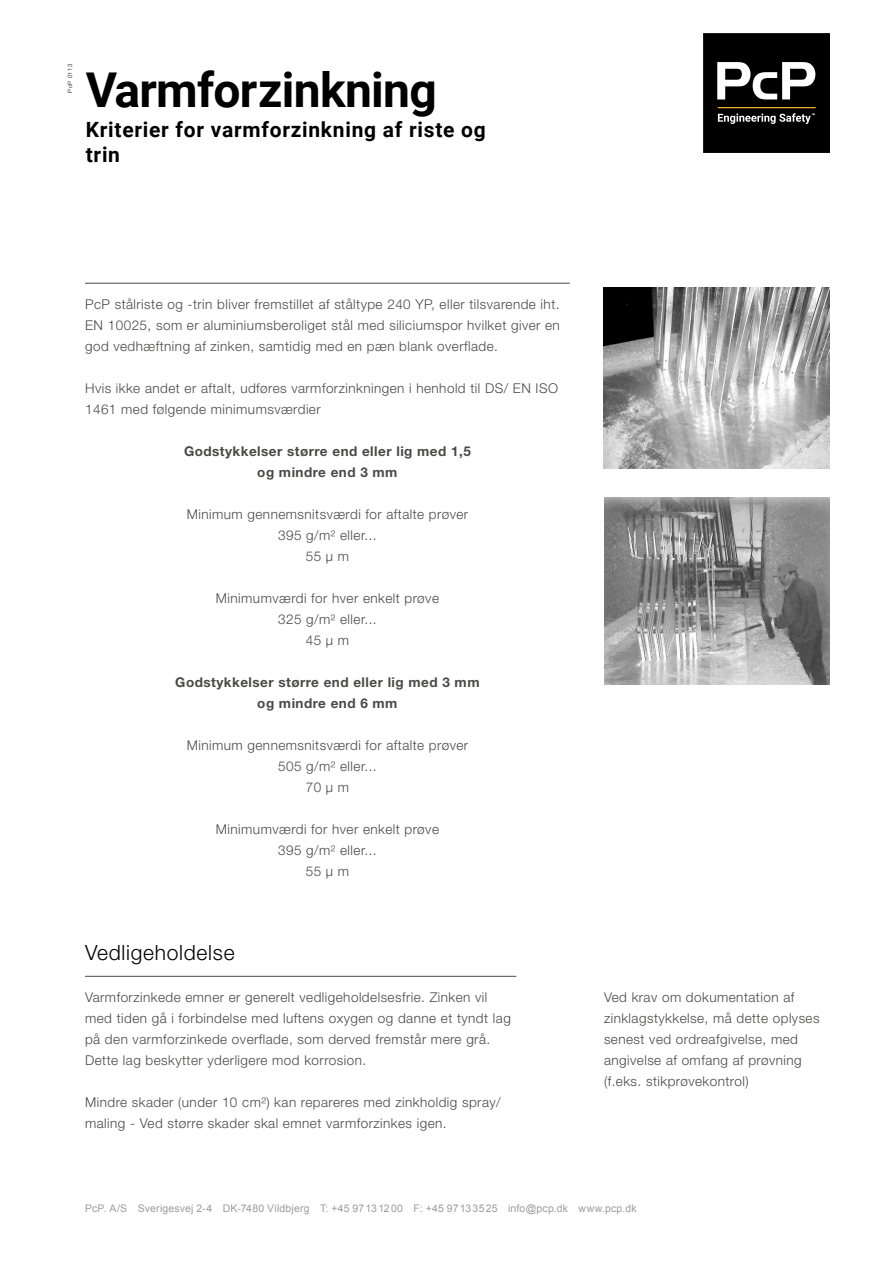
<style>
.page{position:relative;width:893px;height:1263px;background:#fff}
.page>*{position:absolute;margin:0;border:0;box-sizing:border-box;transform-origin:0 0}
.t1{font:700 48px "Roboto";letter-spacing:-.015em;color:#000}
.t2{font:700 21px/25.2px "Roboto";letter-spacing:.035em;color:#000}
.t3{font:300 21px "Helvetica Neue LT Pro";letter-spacing:.035em;color:#000}
.t4{font:300 13.5px/21px "Helvetica Neue LT Pro";letter-spacing:.035em;color:#494948}
.t5{font:700 13.5px/21px "Helvetica Neue LT Pro";letter-spacing:.035em;color:#494948;text-align:center}
.t6{font:10.5px "Arial";letter-spacing:.02em;color:#9c9d9d}
.t7{font:300 6px "Helvetica Neue LT Pro";letter-spacing:.075em;color:#000}
</style>
<div class="page">
<img style="left:604px;top:288px;width:225px;height:180px">
<img style="left:604px;top:498px;width:225px;height:186px">
<hr style="left:85px;top:283px;width:485px;height:1px;background:#494948">
<hr style="left:85px;top:976px;width:431px;height:1px;background:#494948">
<img style="left:704px;top:34px;width:126px;height:118px">
<p class="t7" style="left:67px;top:93px;width:30px;rotate:-90deg">PcP 0113</p>
<h1 class="t1" style="left:86px;top:57px;width:352px">Varmforzinkning</h1>
<h2 class="t2" style="left:86px;top:116px;width:402px">Kriterier for varmforzinkning af riste og trin</h2>
<p class="t4" style="left:85px;top:293px;width:476px;text-align:justify">PcP stålriste og -trin bliver fremstillet af ståltype 240 YP, eller tilsvarende iht.<br>EN 10025, som er aluminiumsberoliget stål med siliciumspor hvilket giver en god vedhæftning af zinken, samtidig med en pæn blank overflade.</p>
<p class="t4" style="left:85px;top:377px;width:474px">Hvis ikke andet er aftalt, udføres varmforzinkningen i henhold til DS/ EN ISO<br>1461 med følgende minimumsværdier</p>
<p class="t5" style="left:184px;top:440px;width:288px">Godstykkelser større end eller lig med 1,5 og mindre end 3 mm</p>
<p class="t4" style="left:187px;top:503px;width:283px;text-align:center">Minimum gennemsnitsværdi for aftalte prøver<br>395 g/m² eller...<br>55 µ m</p>
<p class="t4" style="left:216px;top:587px;width:225px;text-align:center">Minimumværdi for hver enkelt prøve<br>325 g/m² eller...<br>45 µ m</p>
<p class="t5" style="left:175px;top:671px;width:306px">Godstykkelser større end eller lig med 3 mm og mindre end 6 mm</p>
<p class="t4" style="left:187px;top:734px;width:283px;text-align:center">Minimum gennemsnitsværdi for aftalte prøver<br>505 g/m² eller...<br>70 µ m</p>
<p class="t4" style="left:216px;top:818px;width:225px;text-align:center">Minimumværdi for hver enkelt prøve<br>395 g/m² eller...<br>55 µ m</p>
<h2 class="t3" style="left:85px;top:940px;width:151px">Vedligeholdelse</h2>
<p class="t4" style="left:85px;top:986px;width:427px">Varmforzinkede emner er generelt vedligeholdelsesfrie. Zinken vil med tiden gå i forbindelse med luftens oxygen og danne et tyndt lag på den varmforzinkede overflade, som derved fremstår mere grå.<br>Dette lag beskytter yderligere mod korrosion.</p>
<p class="t4" style="left:85px;top:1091px;width:417px">Mindre skader (under 10 cm²) kan repareres med zinkholdig spray/ maling - Ved større skader skal emnet varmforzinkes igen.</p>
<p class="t4" style="left:604px;top:986px;width:217px">Ved krav om dokumentation af zinklagstykkelse, må dette oplyses senest ved ordreafgivelse, med angivelse af omfang af prøvning (f.eks. stikprøvekontrol)</p>
<p class="t6" style="left:85px;top:1201px;width:553px">PcP. A/S Sverigesvej 2-4 DK-7480 Vildbjerg T: +45 97131200 F: +45 97133525 info@pcp.dk www.pcp.dk</p>
</div>
